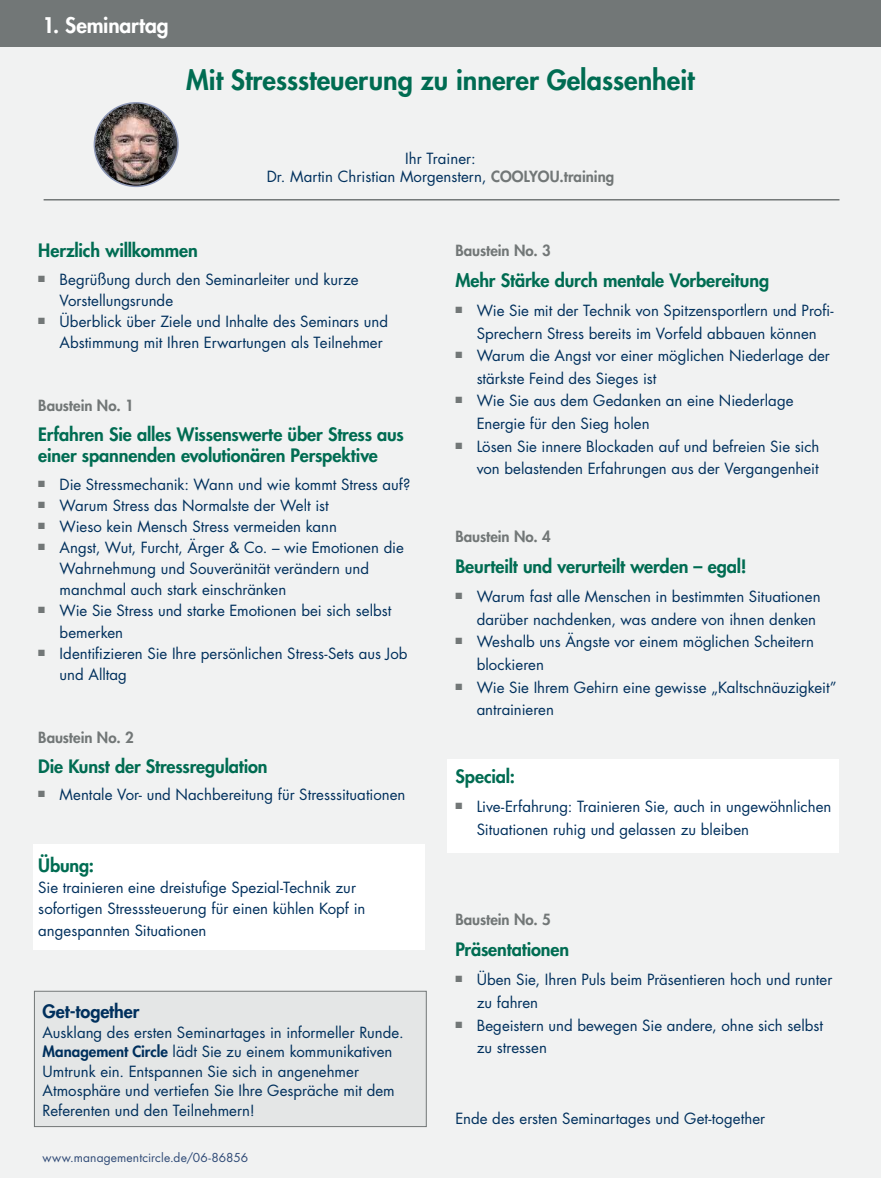
<style>
.page{position:relative;width:881px;height:1178px;background:#fff}
.page>*{position:absolute;margin:0;border:0;box-sizing:border-box;transform-origin:0 0}
.t1{font:800 27px "Futura Std";color:#006c52}
.t2{font:800 21px "Futura Std";letter-spacing:-.005em;color:#fff}
.t3{font:800 18px/21.1px "Futura Std";letter-spacing:-.005em;color:#006c52}
.t4{font:800 18px "Futura Std";letter-spacing:-.005em;color:#00305d}
.t5{font:15px/22.6px "Futura Std";color:#00305d}
.t6{font:800 15px "Futura Std";letter-spacing:-.005em;color:#727777}
.t7{font:12px "Futura Std";letter-spacing:.01em;color:#304b77}
.s1{font-weight:800;color:#727777}
.s2{font-weight:800}
</style>
<div class="page">
<div style="left:0;top:0;width:880px;height:1178px;background:#f1f2f2"></div>
<div style="left:0;top:0;width:880px;height:47px;background:#727777"></div>
<hr style="left:44px;top:199px;width:795px;height:1px;background:#727777">
<div style="left:33px;top:844px;width:391px;height:106px;background:#fff"></div>
<div style="left:34px;top:990px;width:393px;height:137px;background:#e4e6e6"></div>
<div style="left:446px;top:759px;width:392px;height:93px;background:#fff"></div>
<img style="left:94px;top:103px;width:84px;height:83px;border-radius:42px">
<div style="left:94px;top:102px;width:85px;height:85px;border:2px solid #8e98b7;border-radius:50%"></div>
<h2 class="t2" style="left:43px;top:12px;width:127px">1. Seminartag</h2>
<h1 class="t1" style="left:186px;top:63px;width:509px">Mit Stresssteuerung zu innerer Gelassenheit</h1>
<p class="t5" style="left:266px;top:150px;width:349px;line-height:18px;text-align:center">Ihr Trainer:<br>Dr. Martin Christian Morgenstern, <span class="s1">COOLYOU.training</span></p>
<p class="t3" style="left:38px;top:240px;width:161px">Herzlich willkommen</p>
<p class="t5" style="left:60px;top:269px;width:300px;line-height:21.1px;text-indent:-21px"><sup>■</sup> Begrüßung durch den Seminarleiter und kurze<br>Vorstellungsrunde</p>
<p class="t5" style="left:60px;top:311px;width:330px;line-height:21.1px;text-indent:-21px"><sup>■</sup> Überblick über Ziele und Inhalte des Seminars und<br>Abstimmung mit Ihren Erwartungen als Teilnehmer</p>
<p class="t6" style="left:38px;top:396px;width:97px">Baustein No. 1</p>
<p class="t3" style="left:38px;top:424px;width:367px">Erfahren Sie alles Wissenswerte über Stress aus einer spannenden evolutionären Perspektive</p>
<p class="t5" style="left:38px;top:473px;width:373px"><sup>■</sup> Die Stressmechanik: Wann und wie kommt Stress auf?</p>
<p class="t5" style="left:38px;top:494px;width:292px"><sup>■</sup> Warum Stress das Normalste der Welt ist</p>
<p class="t5" style="left:38px;top:515px;width:300px"><sup>■</sup> Wieso kein Mensch Stress vermeiden kann</p>
<p class="t5" style="left:60px;top:537px;width:345px;line-height:21.1px;text-indent:-21px"><sup>■</sup> Angst, Wut, Furcht, Ärger &amp; Co. – wie Emotionen die<br>Wahrnehmung und Souveränität verändern und manchmal auch stark einschränken</p>
<p class="t5" style="left:60px;top:600px;width:333px;line-height:21.1px;text-indent:-21px"><sup>■</sup> Wie Sie Stress und starke Emotionen bei sich selbst bemerken</p>
<p class="t5" style="left:60px;top:643px;width:349px;line-height:21.1px;text-indent:-21px"><sup>■</sup> Identifizieren Sie Ihre persönlichen Stress-Sets aus Job und Alltag</p>
<p class="t6" style="left:38px;top:728px;width:97px">Baustein No. 2</p>
<p class="t3" style="left:38px;top:756px;width:231px">Die Kunst der Stressregulation</p>
<p class="t5" style="left:38px;top:784px;width:368px"><sup>■</sup> Mentale Vor- und Nachbereitung für Stresssituationen</p>
<p class="t3" style="left:38px;top:855px;width:57px">Übung:</p>
<p class="t5" style="left:38px;top:877px;width:328px;line-height:21.1px">Sie trainieren eine dreistufige Spezial-Technik zur sofortigen Stresssteuerung für einen kühlen Kopf in angespannten Situationen</p>
<p class="t4" style="left:43px;top:1000px;width:98px">Get-together</p>
<p class="t5" style="left:43px;top:1022px;width:362px;line-height:19.5px">Ausklang des ersten Seminartages in informeller Runde.<br><span class="s2">Management Circle</span> lädt Sie zu einem kommunikativen Umtrunk ein. Entspannen Sie sich in angenehmer Atmosphäre und vertiefen Sie Ihre Gespräche mit dem Referenten und den Teilnehmern!</p>
<p class="t7" style="left:43px;top:1150px;width:207px">www.managementcircle.de/06-86856</p>
<p class="t6" style="left:455px;top:241px;width:97px">Baustein No. 3</p>
<p class="t3" style="left:455px;top:270px;width:315px">Mehr Stärke durch mentale Vorbereitung</p>
<p class="t5" style="left:455px;top:299px;width:379px;text-align:center"><sup>■</sup> Wie Sie mit der Technik von Spitzensportlern und Profi-<br>Sprechern Stress bereits im Vorfeld abbauen können</p>
<p class="t5" style="left:476px;top:344px;width:355px;text-indent:-21px"><sup>■</sup> Warum die Angst vor einer möglichen Niederlage der stärkste Feind des Sieges ist</p>
<p class="t5" style="left:476px;top:390px;width:318px;text-indent:-21px"><sup>■</sup> Wie Sie aus dem Gedanken an eine Niederlage<br>Energie für den Sieg holen</p>
<p class="t5" style="left:455px;top:435px;width:365px;text-align:right"><sup>■</sup> Lösen Sie innere Blockaden auf und befreien Sie sich von belastenden Erfahrungen aus der Vergangenheit</p>
<p class="t6" style="left:455px;top:527px;width:97px">Baustein No. 4</p>
<p class="t3" style="left:455px;top:556px;width:293px">Beurteilt und verurteilt werden – egal!</p>
<p class="t5" style="left:455px;top:585px;width:366px;text-align:right"><sup>■</sup> Warum fast alle Menschen in bestimmten Situationen darüber nachdenken, was andere von ihnen denken</p>
<p class="t5" style="left:476px;top:631px;width:339px;text-indent:-21px"><sup>■</sup> Weshalb uns Ängste vor einem möglichen Scheitern blockieren</p>
<p class="t5" style="left:476px;top:676px;width:361px;text-indent:-21px"><sup>■</sup> Wie Sie Ihrem Gehirn eine gewisse „Kaltschnäuzigkeit” antrainieren</p>
<p class="t3" style="left:455px;top:766px;width:61px">Special:</p>
<p class="t5" style="left:476px;top:795px;width:356px;text-indent:-21px"><sup>■</sup> Live-Erfahrung: Trainieren Sie, auch in ungewöhnlichen<br>Situationen ruhig und gelassen zu bleiben</p>
<p class="t6" style="left:455px;top:910px;width:97px">Baustein No. 5</p>
<p class="t3" style="left:455px;top:939px;width:115px">Präsentationen</p>
<p class="t5" style="left:476px;top:969px;width:357px;text-indent:-21px"><sup>■</sup> Üben Sie, Ihren Puls beim Präsentieren hoch und runter zu fahren</p>
<p class="t5" style="left:476px;top:1014px;width:347px;text-indent:-21px"><sup>■</sup> Begeistern und bewegen Sie andere, ohne sich selbst zu stressen</p>
<p class="t5" style="left:455px;top:1107px;width:311px">Ende des ersten Seminartages und Get-together</p>
</div>
